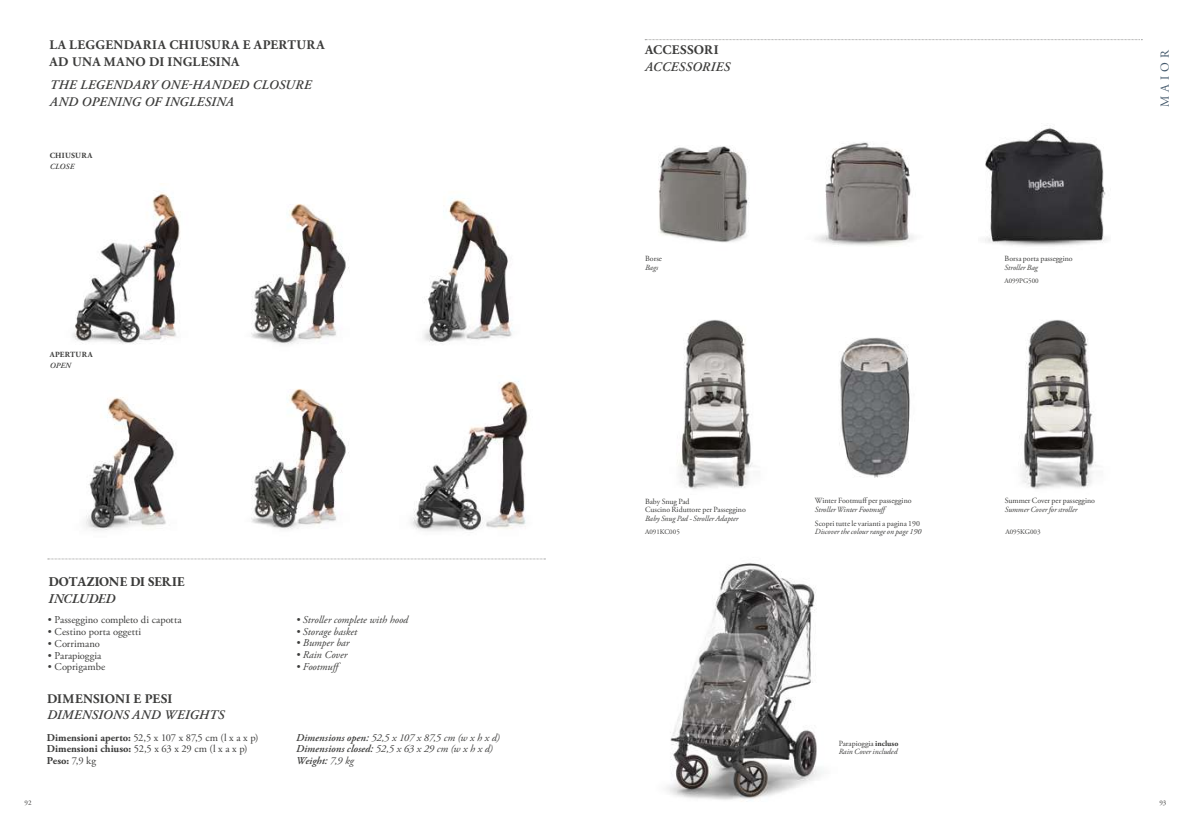
<style>
.page{position:relative;width:1191px;height:831px;background:#fff}
.page>*{position:absolute;margin:0;border:0;box-sizing:border-box;transform-origin:0 0}
.t1{font:italic 600 13.12px/16.6px "Adobe Garamond Pro";letter-spacing:.02em;color:#3c3c3b}
.t2{font:700 13.12px/16.6px "Adobe Garamond Pro";letter-spacing:.025em;color:#3c3c3b}
.t3{font:700 13.12px "EB Garamond";color:#3c3c3b}
.t4{font:italic 600 13.12px "EB Garamond";letter-spacing:-.015em;color:#3c3c3b}
.t5{font:12.25px "Adobe Garamond Pro";color:#42576a}
.t6{font:italic 10.5px/11.8px "Adobe Garamond Pro";color:#3c3c3b}
.t7{font:10.5px/11.8px "Adobe Garamond Pro";letter-spacing:-.02em;color:#3c3c3b}
.t8{font:10.5px "Adobe Garamond Pro";color:#3c3c3b}
.t9{font:italic 7.88px/8.8px "Adobe Garamond Pro";color:#3c3c3b}
.t10{font:7.88px/8.8px "Adobe Garamond Pro";color:#3c3c3b}
.t11{font:700 7.88px "Adobe Garamond Pro";letter-spacing:.035em;color:#3c3c3b}
.t12{font:italic 600 7.88px "Adobe Garamond Pro";letter-spacing:.025em;color:#3c3c3b}
.t13{font:7px "Adobe Garamond Pro";color:#3c3c3b}
.s1{font-weight:700}
.s2{font-weight:600}
.s3{font-style:normal}
.s4{font-weight:700;font-style:normal}
</style>
<div class="page">
<img style="left:86px;top:397px;width:89px;height:134px">
<img style="left:72px;top:192px;width:109px;height:152px">
<img style="left:251px;top:204px;width:98px;height:140px">
<img style="left:251px;top:389px;width:98px;height:140px">
<img style="left:423px;top:198px;width:90px;height:144px">
<img style="left:411px;top:381px;width:117px;height:150px">
<img style="left:1020px;top:320px;width:76px;height:169px">
<img style="left:677px;top:319px;width:77px;height:170px">
<img style="left:839px;top:337px;width:71px;height:141px">
<img style="left:666px;top:563px;width:158px;height:237px">
<img style="left:985px;top:128px;width:122px;height:118px">
<img style="left:815px;top:142px;width:99px;height:104px">
<img style="left:658px;top:146px;width:91px;height:97px">
<svg style="left:48px;top:559px;width:497px;height:1px"></svg>
<svg style="left:645px;top:39px;width:497px;height:1px"></svg>
<p class="t2" style="left:49px;top:37px;width:277px">LA LEGGENDARIA CHIUSURA E APERTURA<br>AD UNA MANO DI INGLESINA</p>
<p class="t1" style="left:50px;top:77px;width:263px">THE LEGENDARY ONE-HANDED CLOSURE<br>AND OPENING OF INGLESINA</p>
<p class="t11" style="left:50px;top:151px;width:44px">CHIUSURA</p>
<p class="t12" style="left:50px;top:162px;width:26px">CLOSE</p>
<p class="t11" style="left:50px;top:350px;width:45px">APERTURA</p>
<p class="t12" style="left:50px;top:361px;width:23px">OPEN</p>
<p class="t13" style="left:25px;top:798px;width:9px">92</p>
<p class="t3" style="left:49px;top:573px;width:137px">DOTAZIONE DI SERIE</p>
<p class="t4" style="left:49px;top:590px;width:68px">INCLUDED</p>
<p class="t8" style="left:48px;top:613px;width:135px">• Passeggino completo di capotta</p>
<p class="t8" style="left:48px;top:625px;width:95px">• Cestino porta oggetti</p>
<p class="t8" style="left:48px;top:637px;width:54px">• Corrimano</p>
<p class="t8" style="left:48px;top:649px;width:55px">• Parapioggia</p>
<p class="t8" style="left:48px;top:661px;width:59px">• Coprigambe</p>
<p class="t2" style="left:47px;top:690px;width:127px">DIMENSIONI E PESI</p>
<p class="t1" style="left:47px;top:707px;width:179px">DIMENSIONS AND WEIGHTS</p>
<p class="t7" style="left:47px;top:732px;width:213px"><span class="s1">Dimensioni aperto:</span> 52,5 x 107 x 87,5 cm (l x a x p)<br><span class="s1">Dimensioni chiuso:</span> 52,5 x 63 x 29 cm (l x a x p)<br><span class="s1">Peso:</span> 7,9 kg</p>
<p class="t6" style="left:296px;top:614px;width:114px">• Stroller complete with hood</p>
<p class="t6" style="left:296px;top:626px;width:63px">• Storage basket</p>
<p class="t6" style="left:296px;top:637px;width:55px">• Bumper bar</p>
<p class="t6" style="left:296px;top:649px;width:53px">• Rain Cover</p>
<p class="t6" style="left:296px;top:661px;width:48px">• Footmuff</p>
<p class="t6" style="left:296px;top:732px;width:205px"><span class="s2">Dimensions open:</span> 52,5 x 107 x 87,5 cm (w x h x d)<br><span class="s2">Dimensions closed:</span> 52,5 x 63 x 29 cm (w x h x d)<br><span class="s2">Weight:</span> 7,9 kg</p>
<p class="t2" style="left:645px;top:42px;width:75px">ACCESSORI</p>
<p class="t1" style="left:645px;top:59px;width:86px">ACCESSORIES</p>
<p class="t10" style="left:645px;top:254px;width:18px">Borse</p>
<p class="t9" style="left:645px;top:263px;width:15px">Bags</p>
<p class="t10" style="left:1004px;top:255px;width:70px">Borsa porta passeggino</p>
<p class="t9" style="left:1004px;top:263px;width:35px">Stroller Bag</p>
<p class="t13" style="left:1004px;top:276px;width:36px">A099PG500</p>
<p class="t5" style="left:1157px;top:107px;width:60px;rotate:-90deg">MAIOR</p>
<p class="t10" style="left:815px;top:497px;width:98px">Winter Footmuff per passeggino</p>
<p class="t9" style="left:815px;top:505px;width:75px">Stroller Winter Footmuff</p>
<p class="t10" style="left:815px;top:519px;width:107px">Scopri tutte le varianti a pagina 190</p>
<p class="t9" style="left:815px;top:528px;width:108px">Discover the colour range on page 190</p>
<p class="t10" style="left:645px;top:497px;width:102px">Baby Snug Pad<br>Cuscino Riduttore per Passeggino</p>
<p class="t9" style="left:645px;top:514px;width:95px">Baby Snug Pad - Stroller Adapter</p>
<p class="t10" style="left:1004px;top:497px;width:92px">Summer Cover per passeggino</p>
<p class="t9" style="left:1004px;top:505px;width:74px">Summer Cover for stroller</p>
<p class="t13" style="left:645px;top:528px;width:36px">A091KC005</p>
<p class="t13" style="left:1005px;top:528px;width:37px">A095KG003</p>
<p class="t9" style="left:838px;top:739px;width:61px"><span class="s3">Parapioggia</span> <span class="s4">incluso<br></span>Rain Cover included</p>
<p class="t13" style="left:1159px;top:798px;width:8px">93</p>
</div>
